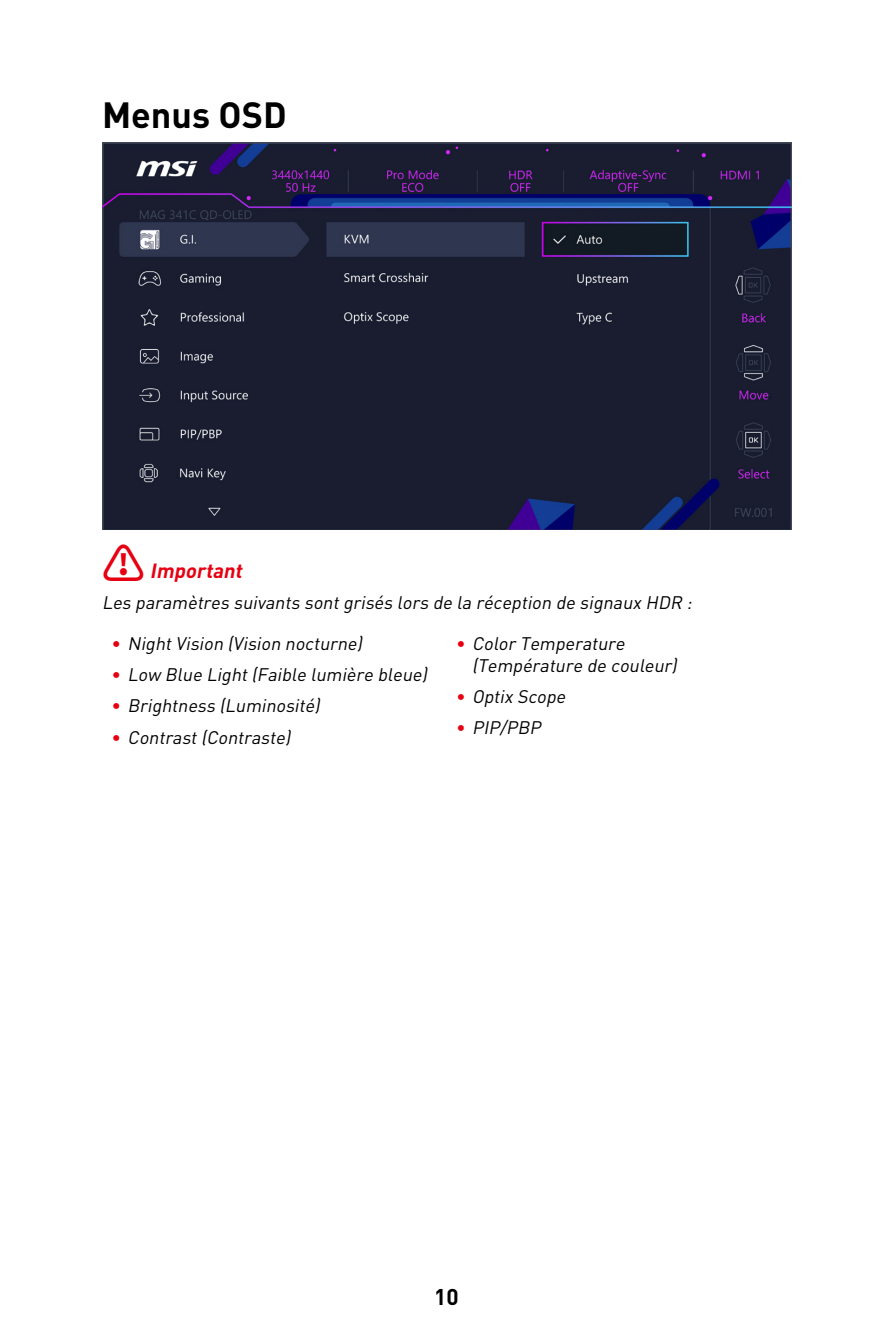
<style>
.page{position:relative;width:893px;height:1340px;background:#fff}
.page>*{position:absolute;margin:0;border:0;box-sizing:border-box;transform-origin:0 0}
.Title_1{font:700 36px "MSI Din Pro Noto CJK";color:#000}
.t1{font:700 22.5px "MSI Din Pro Noto CJK";color:#000}
.t2{font:italic 700 20.25px "MSI Din Pro Noto CJK";color:#e60012}
.Impotrant_Text{font:italic 18px/21.6px "MSI Din Pro Noto CJK";color:#000}
.s1{font-style:normal;font-size:42.75px}
.s2{font-weight:700;font-style:normal;color:#e60012}
</style>
<div class="page">
<img style="left:102px;top:142px;width:689px;height:387px">
<p class="Title_1" style="left:102px;top:94px;width:186px">Menus OSD</p>
<p class="t2" style="left:102px;top:558px;width:152px"><span class="s1">⚠</span> Important</p>
<p class="Impotrant_Text" style="left:102px;top:591px;width:600px">LesparamètressuivantssontgriséslorsdelaréceptiondesignauxHDR:</p>
<p class="Impotrant_Text" style="left:112px;top:633px;width:261px"><span class="s2">∙</span> NightVision(Visionnocturne)</p>
<p class="Impotrant_Text" style="left:112px;top:664px;width:326px"><span class="s2">∙</span> LowBlueLight(Faiblelumièrebleue)</p>
<p class="Impotrant_Text" style="left:112px;top:695px;width:219px"><span class="s2">∙</span> Brightness(Luminosité)</p>
<p class="Impotrant_Text" style="left:112px;top:726px;width:189px"><span class="s2">∙</span> Contrast(Contraste)</p>
<p class="Impotrant_Text" style="left:472px;top:633px;width:215px;text-indent:-16px"><span class="s2">∙</span> ColorTemperature (Températuredecouleur)</p>
<p class="Impotrant_Text" style="left:456px;top:686px;width:120px"><span class="s2">∙</span> OptixScope</p>
<p class="Impotrant_Text" style="left:456px;top:717px;width:95px"><span class="s2">∙</span> PIP/PBP</p>
<p class="t1" style="left:434px;top:1283px;width:26px">10</p>
</div>
